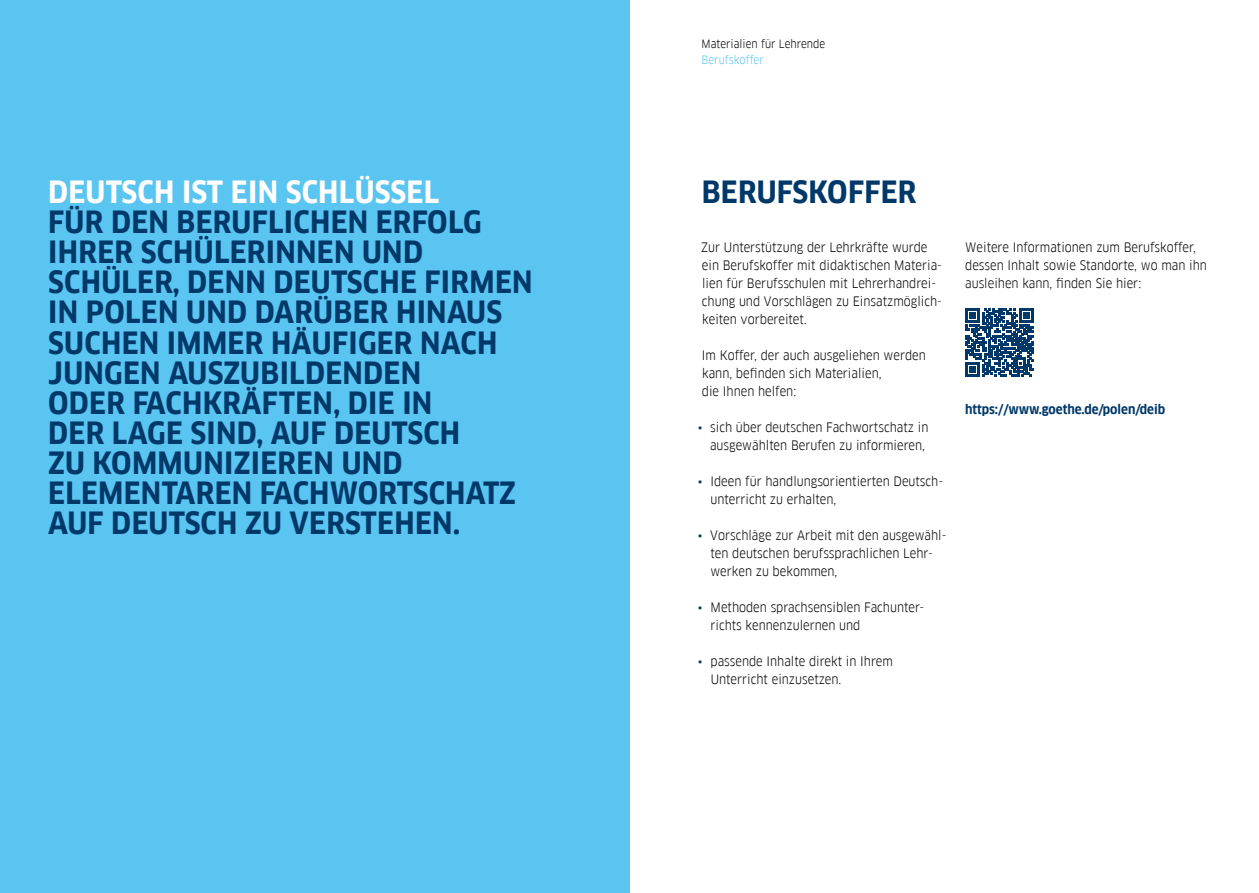
<style>
.page{position:relative;width:1259px;height:893px;background:#fff}
.page>*{position:absolute;margin:0;border:0;box-sizing:border-box;transform-origin:0 0}
.t1{font:700 30px/30px "Goethe FF Clan";letter-spacing:.01em;color:#003969}
.t2{font:700 30px "Goethe FF Clan";letter-spacing:.01em;color:#fff}
.t3{font:12.75px/18px "Goethe FF Clan";color:#000}
.t4{font:700 12.75px "Goethe FF Clan";color:#003969}
.t5{font:11.25px "Goethe FF Clan";color:#000}
.t6{font:11.25px "Goethe FF Clan";color:#5bc5f2}
.s1{color:#003969}
</style>
<div class="page">
<div style="left:0;top:0;width:629px;height:893px;background:#5bc5f2"></div>
<svg style="left:965px;top:308px;width:69px;height:69px"></svg>
<p class="t5" style="left:701px;top:37px;width:125px">Materialien für Lehrende</p>
<p class="t6" style="left:701px;top:53px;width:64px">Berufskoffer</p>
<h1 class="t2" style="left:48px;top:175px;width:392px">DEUTSCH IST EIN SCHLÜSSEL</h1>
<h1 class="t1" style="left:702px;top:178px;width:216px">BERUFSKOFFER</h1>
<p class="t1" style="left:48px;top:208px;width:486px">FÜR DEN BERUFLICHEN ERFOLG<br>IHRER SCHÜLERINNEN UND<br>SCHÜLER, DENN DEUTSCHE FIRMEN<br>IN POLEN UND DARÜBER HINAUS<br>SUCHEN IMMER HÄUFIGER NACH<br>JUNGEN AUSZUBILDENDEN<br>ODER FACHKRÄFTEN, DIE IN<br>DER LAGE SIND, AUF DEUTSCH<br>ZU KOMMUNIZIEREN UND<br>ELEMENTAREN FACHWORTSCHATZ<br>AUF DEUTSCH ZU VERSTEHEN.</p>
<p class="t3" style="left:701px;top:238px;width:242px">Zur Unterstützung der Lehrkräfte wurde ein Berufskoffer mit didaktischen Materia&shy;lien für Berufsschulen mit Lehrerhandrei&shy;chung und Vorschlägen zu Einsatzmöglich&shy;keiten vorbereitet.</p>
<p class="t3" style="left:702px;top:346px;width:225px">Im Koffer, der auch ausgeliehen werden kann, befinden sich Materialien,<br>die Ihnen helfen:</p>
<p class="t3" style="left:698px;top:418px;width:232px;text-align:right"><span class="s1">•</span> sich über deutschen Fachwortschatz in ausgewählten Berufen zu informieren,</p>
<p class="t3" style="left:710px;top:472px;width:234px;text-indent:-13px"><span class="s1">•</span> Ideen für handlungsorientierten Deutsch&shy;unterricht zu erhalten,</p>
<p class="t3" style="left:710px;top:526px;width:238px;text-indent:-13px"><span class="s1">•</span> Vorschläge zur Arbeit mit den ausgewähl&shy;ten deutschen berufssprachlichen Lehr&shy;werken zu bekommen,</p>
<p class="t3" style="left:710px;top:598px;width:215px;text-indent:-13px"><span class="s1">•</span> Methoden sprachsensiblen Fachunter&shy;richts kennenzulernen und</p>
<p class="t3" style="left:711px;top:652px;width:184px;text-indent:-13px"><span class="s1">•</span> passende Inhalte direkt in Ihrem<br>Unterricht einzusetzen.</p>
<p class="t3" style="left:965px;top:238px;width:243px">Weitere Informationen zum Berufskoffer, dessen Inhalt sowie Standorte, wo man ihn ausleihen kann, finden Sie hier:</p>
<p class="t4" style="left:965px;top:402px;width:201px">https://www.goethe.de/polen/deib</p>
</div>
